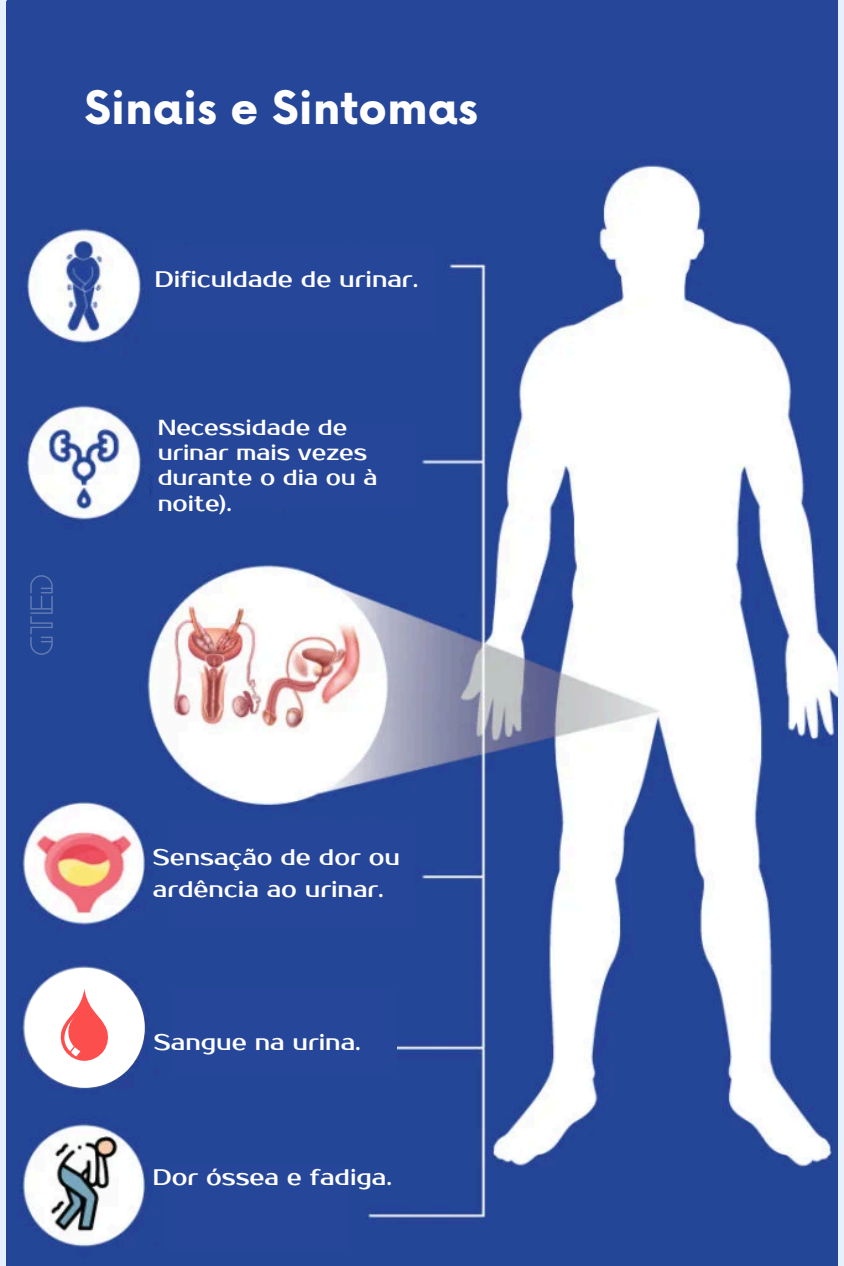
<style>
.page{position:relative;width:844px;height:1266px;background:#fff}
.page>*{position:absolute;margin:0;border:0;box-sizing:border-box;transform-origin:0 0}
.t1{font:700 45px "Now";color:#fff}
.t2{font:22.5px/31.5px "Prosto One";color:#fff}
.t3{font:21.75px/25.3px "Prosto One";color:#fff}
</style>
<div class="page">
<img style="left:6px;top:0;width:831px;height:1266px">
<div style="left:7px;top:0;width:830px;height:158px;background:#264699"></div>
<div style="left:153px;top:246px;width:281px;height:87px;background:#264699"></div>
<div style="left:167px;top:1164px;width:183px;height:85px;background:#264699"></div>
<div style="left:171px;top:988px;width:226px;height:86px;background:#264699"></div>
<div style="left:167px;top:818px;width:247px;height:111px;background:#264699"></div>
<div style="left:153px;top:423px;width:262px;height:85px;background:#264699"></div>
<div style="left:25px;top:968px;width:120px;height:119px;background:#fff;border-radius:50%"></div>
<svg style="left:61px;top:989px;width:47px;height:72px"></svg>
<img style="left:23px;top:574px;width:37px;height:81px">
<h1 class="t1" style="left:84px;top:84px;width:395px">Sinais e Sintomas</h1>
<p class="t2" style="left:155px;top:263px;width:265px">Dificuldade de urinar.</p>
<p class="t3" style="left:158px;top:415px;width:221px">Necessidade de urinar mais vezes durante o dia ou à noite).</p>
<p class="t2" style="left:153px;top:842px;width:249px">Sensação de dor ou ardência ao urinar.</p>
<p class="t2" style="left:154px;top:1027px;width:208px">Sangue na urina.</p>
<p class="t2" style="left:153px;top:1161px;width:241px">Dor óssea e fadiga.</p>
</div>
